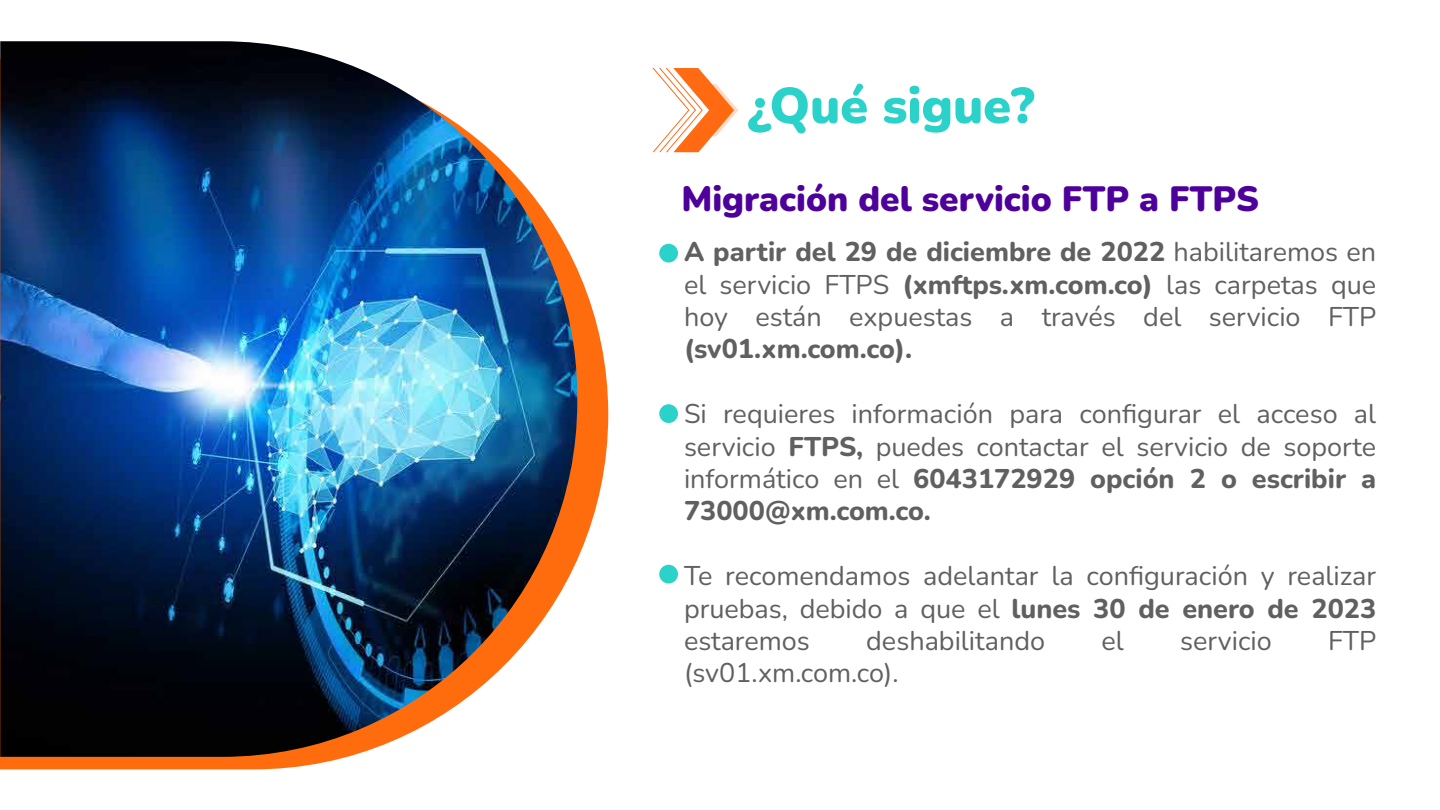
<style>
.page{position:relative;width:1440px;height:810px;background:#fff}
.page>*{position:absolute;margin:0;border:0;box-sizing:border-box;transform-origin:0 0}
.t1{font:900 50.25px "Nunito";color:#2ad2c9}
.t2{font:900 35.1px "Nunito";color:#4e009b}
.t3{font:27px/32.4px "Nunito";color:#606060;text-align:justify}
.t4{font:800 27px "Nunito";color:#606060}
.s1{font-weight:800}
</style>
<div class="page">
<svg style="left:0;top:268px;width:608px;height:501px"></svg>
<svg style="left:652px;top:68px;width:86px;height:84px"></svg>
<img style="left:0;top:41px;width:577px;height:716px">
<div style="left:659px;top:244px;width:19px;height:18px;background:#2ad2c9;border-radius:50%"></div>
<div style="left:659px;top:404px;width:19px;height:19px;background:#2ad2c9;border-radius:50%"></div>
<div style="left:659px;top:565px;width:19px;height:19px;background:#2ad2c9;border-radius:50%"></div>
<h1 class="t1" style="left:748px;top:71px;width:288px">¿Qué sigue?</h1>
<p class="t2" style="left:681px;top:174px;width:579px">Migración del servicio FTP a FTPS</p>
<p class="t3" style="left:684px;top:235px;width:694px"><span class="s1">A partir del 29 de diciembre de 2022</span> habilitaremos en el servicio FTPS <span class="s1">(xmftps.xm.com.co)</span> las carpetas que hoy están expuestas a través del servicio FTP</p>
<p class="t4" style="left:684px;top:330px;width:230px">(sv01.xm.com.co).</p>
<p class="t3" style="left:684px;top:397px;width:694px">Si requieres información para configurar el acceso al servicio <span class="s1">FTPS,</span> puedes contactar el servicio de soporte informático en el <span class="s1">6043172929 opción 2 o escribir a 73000@xm.com.co.</span></p>
<p class="t3" style="left:684px;top:559px;width:694px">Te recomendamos adelantar la configuración y realizar pruebas, debido a que el <span class="s1">lunes 30 de enero de 2023 </span>estaremos</p>
<p class="t3" style="left:866px;top:624px;width:180px">deshabilitando</p>
<p class="t3" style="left:1101px;top:624px;width:24px">el</p>
<p class="t3" style="left:1180px;top:624px;width:93px">servicio</p>
<p class="t3" style="left:1328px;top:624px;width:50px">FTP</p>
<p class="t3" style="left:684px;top:656px;width:216px">(sv01.xm.com.co).</p>
</div>
